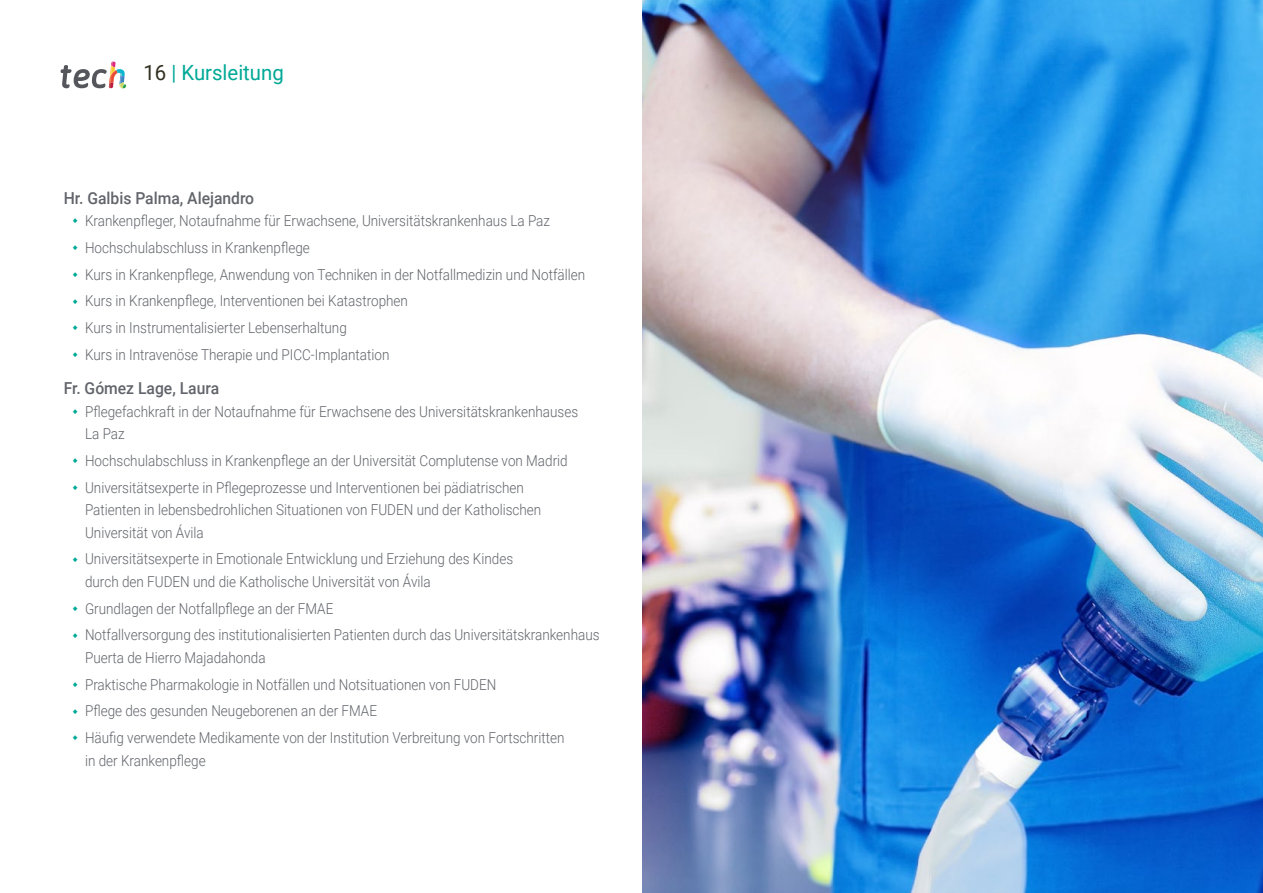
<style>
.page{position:relative;width:1263px;height:893px;background:#fff}
.page>*{position:absolute;margin:0;border:0;box-sizing:border-box;transform-origin:0 0}
.t1{font:21px "Roboto";color:#00a996}
.t2{font:500 16.5px "Roboto";color:#61646a;scale:.95 1}
.t3{font:300 15px/26.7px "Roboto";color:#61646a;scale:.9 1}
.s1{color:#312e20}
</style>
<div class="page">
<svg style="left:61px;top:62px;width:65px;height:27px"></svg>
<img style="left:642px;top:0;width:621px;height:893px">
<h1 class="t1" style="left:144px;top:57px;width:142px"><span class="s1">16</span> | Kursleitung</h1>
<p class="t2" style="left:64px;top:186px;width:202px">Hr. Galbis Palma, Alejandro</p>
<p class="t3" style="left:85px;top:207px;width:557px">Krankenpfleger, Notaufnahme für Erwachsene, Universitätskrankenhaus La Paz Hochschulabschluss in Krankenpflege<br>Kurs in Krankenpflege, Anwendung von Techniken in der Notfallmedizin und Notfällen Kurs in Krankenpflege, Interventionen bei Katastrophen<br>Kurs in Instrumentalisierter Lebenserhaltung<br>Kurs in Intravenöse Therapie und PICC-Implantation</p>
<p class="t2" style="left:64px;top:377px;width:165px">Fr. Gómez Lage, Laura</p>
<p class="t3" style="left:85px;top:399px;width:549px;line-height:22.5px">Pflegefachkraft in der Notaufnahme für Erwachsene des Universitätskrankenhauses<br>La Paz</p>
<p class="t3" style="left:85px;top:446px;width:538px">Hochschulabschluss in Krankenpflege an der Universität Complutense von Madrid<br>Universitätsexperte in Pflegeprozesse und Interventionen bei pädiatrischen</p>
<p class="t3" style="left:85px;top:498px;width:508px;line-height:22.5px">Patienten in lebensbedrohlichen Situationen von FUDEN und der Katholischen<br>Universität von Ávila</p>
<p class="t3" style="left:85px;top:547px;width:477px;line-height:22.5px">Universitätsexperte in Emotionale Entwicklung und Erziehung des Kindes durch den FUDEN und die Katholische Universität von Ávila</p>
<p class="t3" style="left:85px;top:594px;width:573px">Grundlagen der Notfallpflege an der FMAE<br>Notfallversorgung des institutionalisierten Patienten durch das Universitätskrankenhaus</p>
<p class="t3" style="left:85px;top:644px;width:534px">Puerta de Hierro Majadahonda<br>Praktische Pharmakologie in Notfällen und Notsituationen von FUDEN<br>Pflege des gesunden Neugeborenen an der FMAE<br>Häufig verwendete Medikamente von der Institution Verbreitung von Fortschritten</p>
<p class="t3" style="left:85px;top:746px;width:136px">in der Krankenpflege</p>
</div>
